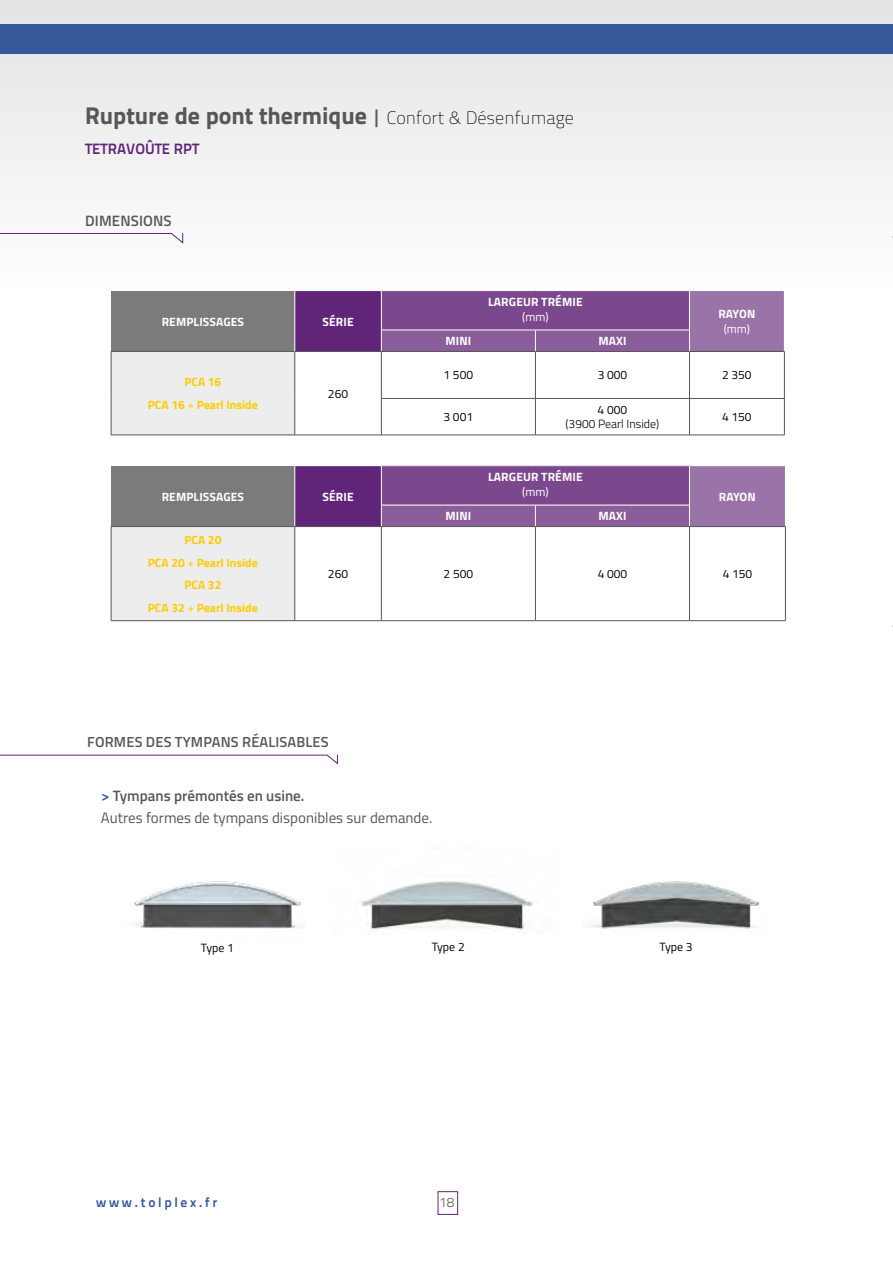
<style>
.page{position:relative;width:893px;height:1263px;background:#fff}
.page>*{position:absolute;margin:0;border:0;box-sizing:border-box;transform-origin:0 0}
.t1{font:800 24px "Titillium Text 22 L";color:#575756}
.t2{font:15px "Titillium";color:#575756}
.t3{font:600 15px "Titillium";color:#575756}
.t4{font:700 15px "Titillium Text 22 L";color:#602578}
.t5{font:600 14.55px "Titillium";letter-spacing:.01em;color:#575756}
.t6{font:700 13.5px "Titillium Text 22 L";letter-spacing:.2em;color:#37579b}
.t7{font:300 13.5px "Titillium";color:#575756}
.t8{font:700 12px "Titillium";letter-spacing:.01em;color:#fff}
.t9{font:700 12px/22.5px "Titillium";color:#fdcc04;text-align:center}
.t10{font:12px "Titillium";color:#000}
.t11{font:300 12px "Titillium";color:#000}
.t12{font:12px "Titillium";color:#fff}
.s1{font-weight:500;font-size:19.8px}
.s2{font-weight:100;font-size:18px;color:#000}
.s3{font-weight:400}
.s4{color:#37579b}
</style>
<div class="page">
<div style="left:0;top:0;width:893px;height:289px;background:linear-gradient(to right,#f2f2f2,#f2f2f2)"></div>
<div style="left:0;top:24px;width:893px;height:30px;background:#37579b"></div>
<div style="left:111px;top:291px;width:184px;height:60px;background:#7c7b7b"></div>
<div style="left:295px;top:291px;width:86px;height:60px;background:#602578"></div>
<div style="left:381px;top:291px;width:308px;height:39px;background:#7c488d"></div>
<div style="left:689px;top:291px;width:95px;height:60px;background:#9a73a8"></div>
<div style="left:111px;top:351px;width:184px;height:84px;background:#ededed"></div>
<hr style="left:294px;top:291px;width:1px;height:39px;background:#fff">
<svg style="left:294px;top:330px;width:1px;height:21px"></svg>
<hr style="left:381px;top:291px;width:1px;height:39px;background:#fff">
<hr style="left:689px;top:291px;width:1px;height:39px;background:#fff">
<div style="left:381px;top:330px;width:309px;height:21px;background:#8b5d9a"></div>
<hr style="left:111px;top:351px;width:183px;height:1px;background:#575756">
<hr style="left:295px;top:435px;width:86px;height:1px;background:#575756">
<hr style="left:111px;top:352px;width:1px;height:46px;background:#575756">
<hr style="left:295px;top:351px;width:86px;height:1px;background:#575756">
<hr style="left:295px;top:352px;width:1px;height:46px;background:#575756">
<hr style="left:111px;top:398px;width:1px;height:37px;background:#575756">
<hr style="left:295px;top:398px;width:1px;height:37px;background:#575756">
<hr style="left:111px;top:435px;width:184px;height:1px;background:#575756">
<hr style="left:381px;top:351px;width:154px;height:1px;background:#575756">
<hr style="left:535px;top:351px;width:154px;height:1px;background:#575756">
<hr style="left:689px;top:351px;width:96px;height:1px;background:#575756">
<hr style="left:381px;top:352px;width:1px;height:46px;background:#575756">
<hr style="left:535px;top:352px;width:1px;height:46px;background:#575756">
<hr style="left:689px;top:352px;width:1px;height:46px;background:#575756">
<hr style="left:784px;top:352px;width:1px;height:46px;background:#575756">
<hr style="left:381px;top:398px;width:154px;height:1px;background:#575756">
<hr style="left:381px;top:399px;width:1px;height:36px;background:#575756">
<hr style="left:535px;top:398px;width:154px;height:1px;background:#575756">
<hr style="left:535px;top:399px;width:1px;height:36px;background:#575756">
<hr style="left:689px;top:398px;width:95px;height:1px;background:#575756">
<hr style="left:689px;top:399px;width:1px;height:36px;background:#575756">
<hr style="left:784px;top:399px;width:1px;height:36px;background:#575756">
<hr style="left:381px;top:435px;width:154px;height:1px;background:#575756">
<hr style="left:535px;top:435px;width:154px;height:1px;background:#575756">
<hr style="left:689px;top:435px;width:95px;height:1px;background:#575756">
<div style="left:111px;top:466px;width:184px;height:60px;background:#7c7b7b"></div>
<div style="left:295px;top:466px;width:86px;height:60px;background:#602578"></div>
<div style="left:381px;top:466px;width:308px;height:39px;background:#7c488d"></div>
<div style="left:689px;top:466px;width:96px;height:60px;background:#9a73a8"></div>
<div style="left:111px;top:526px;width:184px;height:95px;background:#ededed"></div>
<hr style="left:294px;top:466px;width:1px;height:39px;background:#fff">
<svg style="left:294px;top:505px;width:1px;height:21px"></svg>
<hr style="left:381px;top:466px;width:1px;height:39px;background:#fff">
<hr style="left:689px;top:466px;width:1px;height:39px;background:#fff">
<div style="left:381px;top:505px;width:309px;height:21px;background:#8b5d9a"></div>
<hr style="left:111px;top:526px;width:183px;height:1px;background:#575756">
<hr style="left:111px;top:620px;width:184px;height:1px;background:#575756">
<hr style="left:295px;top:620px;width:86px;height:1px;background:#575756">
<hr style="left:111px;top:527px;width:1px;height:93px;background:#575756">
<hr style="left:295px;top:526px;width:86px;height:1px;background:#575756">
<hr style="left:295px;top:527px;width:1px;height:93px;background:#575756">
<hr style="left:381px;top:526px;width:154px;height:1px;background:#575756">
<hr style="left:535px;top:526px;width:154px;height:1px;background:#575756">
<hr style="left:689px;top:526px;width:97px;height:1px;background:#575756">
<hr style="left:381px;top:527px;width:1px;height:93px;background:#575756">
<hr style="left:535px;top:527px;width:1px;height:93px;background:#575756">
<hr style="left:689px;top:527px;width:1px;height:93px;background:#575756">
<hr style="left:785px;top:527px;width:1px;height:93px;background:#575756">
<hr style="left:381px;top:620px;width:154px;height:1px;background:#575756">
<hr style="left:535px;top:620px;width:154px;height:1px;background:#575756">
<hr style="left:689px;top:620px;width:97px;height:1px;background:#575756">
<svg style="left:0;top:233px;width:183px;height:10px"></svg>
<svg style="left:0;top:755px;width:338px;height:9px"></svg>
<div style="left:438px;top:1191px;width:20px;height:23px;border:1px solid #602578"></div>
<img style="left:591px;top:881px;width:169px;height:48px">
<img style="left:361px;top:881px;width:172px;height:50px">
<img style="left:134px;top:881px;width:167px;height:48px">
<h1 class="t1" style="left:85px;top:96px;width:490px">Rupture de pont thermique <span class="s1">|</span> <span class="s2">Confort &amp; Désenfumage</span></h1>
<p class="t4" style="left:85px;top:137px;width:116px">TETRAVOÛTE RPT</p>
<p class="t3" style="left:85px;top:209px;width:88px">DIMENSIONS</p>
<p class="t8" style="left:162px;top:312px;width:84px">REMPLISSAGES</p>
<p class="t8" style="left:322px;top:312px;width:33px">SÉRIE</p>
<p class="t9" style="left:148px;top:370px;width:112px">PCA 16<br>PCA 16 <span class="s3">+</span> Pearl Inside</p>
<p class="t10" style="left:328px;top:385px;width:22px">260</p>
<p class="t8" style="left:162px;top:487px;width:84px">REMPLISSAGES</p>
<p class="t8" style="left:322px;top:487px;width:33px">SÉRIE</p>
<p class="t8" style="left:488px;top:293px;width:96px">LARGEUR TRÉMIE</p>
<p class="t12" style="left:522px;top:307px;width:28px">(mm)</p>
<p class="t8" style="left:718px;top:305px;width:38px">RAYON</p>
<p class="t12" style="left:724px;top:320px;width:28px">(mm)</p>
<p class="t8" style="left:445px;top:332px;width:27px">MINI</p>
<p class="t8" style="left:598px;top:332px;width:30px">MAXI</p>
<p class="t10" style="left:444px;top:366px;width:31px">1 500</p>
<p class="t10" style="left:598px;top:366px;width:31px">3 000</p>
<p class="t10" style="left:722px;top:366px;width:31px">2 350</p>
<p class="t10" style="left:444px;top:408px;width:31px">3 001</p>
<p class="t10" style="left:598px;top:401px;width:31px">4 000</p>
<p class="t11" style="left:566px;top:415px;width:95px">(3900 Pearl Inside)</p>
<p class="t10" style="left:722px;top:408px;width:31px">4 150</p>
<p class="t8" style="left:488px;top:468px;width:96px">LARGEUR TRÉMIE</p>
<p class="t12" style="left:522px;top:483px;width:28px">(mm)</p>
<p class="t8" style="left:719px;top:487px;width:38px">RAYON</p>
<p class="t8" style="left:445px;top:507px;width:27px">MINI</p>
<p class="t8" style="left:598px;top:507px;width:30px">MAXI</p>
<p class="t9" style="left:148px;top:528px;width:112px">PCA 20<br>PCA 20 <span class="s3">+</span> Pearl Inside<br>PCA 32<br>PCA 32 <span class="s3">+</span> Pearl Inside</p>
<p class="t10" style="left:328px;top:565px;width:22px">260</p>
<p class="t10" style="left:444px;top:565px;width:31px">2 500</p>
<p class="t10" style="left:598px;top:565px;width:31px">4 000</p>
<p class="t10" style="left:723px;top:565px;width:31px">4 150</p>
<p class="t5" style="left:87px;top:731px;width:243px">FORMES DES TYMPANS RÉALISABLES</p>
<p class="t3" style="left:101px;top:785px;width:205px"><span class="s4">&gt;</span> Tympans prémontés en usine.</p>
<p class="t2" style="left:101px;top:806px;width:333px">Autres formes de tympans disponibles sur demande.</p>
<p class="t10" style="left:201px;top:939px;width:35px">Type 1</p>
<p class="t10" style="left:432px;top:938px;width:35px">Type 2</p>
<p class="t10" style="left:659px;top:938px;width:35px">Type 3</p>
<p class="t6" style="left:96px;top:1192px;width:123px">www.tolplex.fr</p>
<p class="t7" style="left:439px;top:1193px;width:17px">18</p>
</div>
